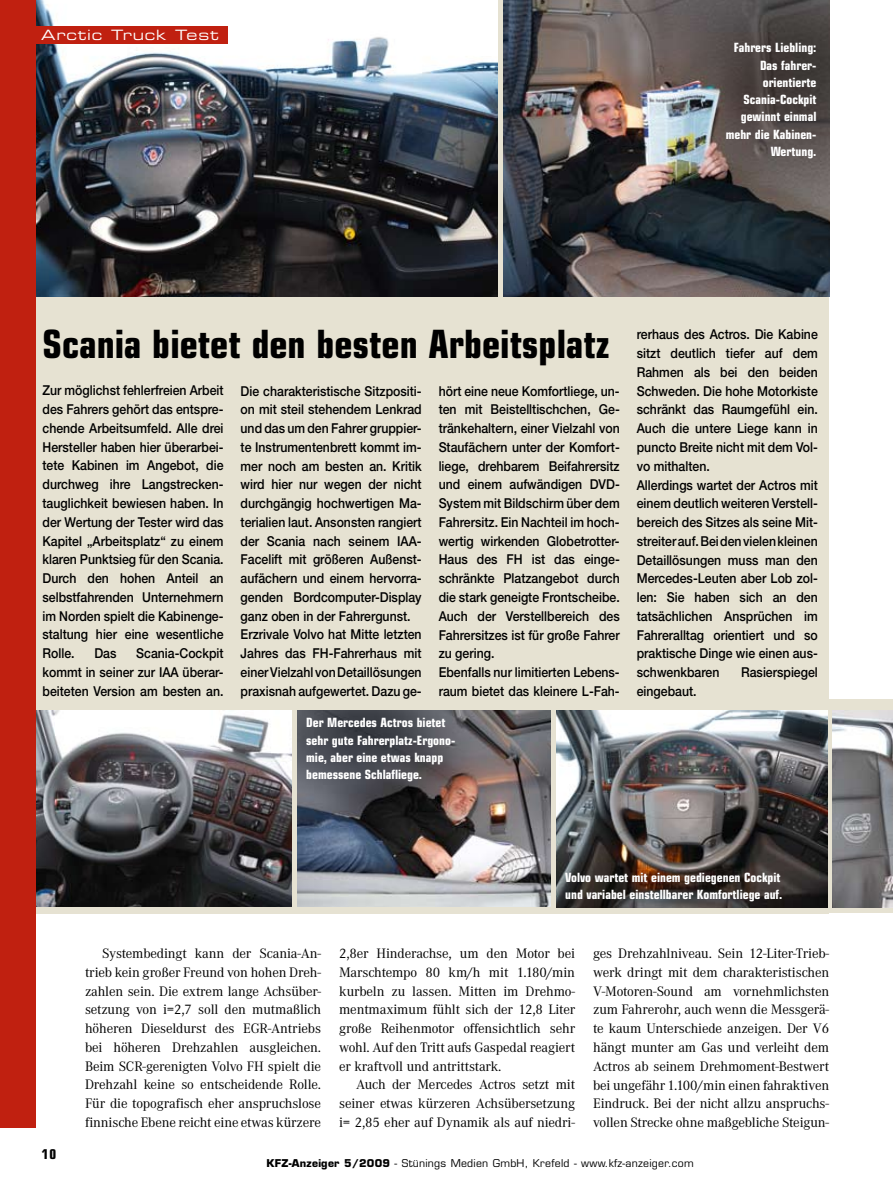
<style>
.page{position:relative;width:893px;height:1191px;background:#fff}
.page>*{position:absolute;margin:0;border:0;box-sizing:border-box;transform-origin:0 0}
.t1{font:700 condensed 39px "Eurostile";color:#000}
.t2{font:14.25px/18.8px "Corporate A";letter-spacing:-.01em;color:#000;text-align:justify}
.t3{font:14.25px "Eurostile Extended Two";letter-spacing:.06em;color:#fff}
.t4{font:500 13.65px/18.8px "Helvetica Neue";color:#000;scale:.9 1}
.t5{font:700 condensed 13.5px "Eurostile";color:#000}
.t6{font:700 condensed 12.75px/17.2px "Eurostile";color:#fff}
.t7{font:10.5px "Eurostile";letter-spacing:.025em;color:#000}
.s1{font-weight:700}
</style>
<div class="page">
<div style="left:35px;top:0;width:794px;height:913px;background:#e6e2d2"></div>
<img style="left:35px;top:0;width:462px;height:296px">
<img style="left:503px;top:0;width:326px;height:297px">
<img style="left:35px;top:710px;width:257px;height:196px">
<img style="left:298px;top:710px;width:253px;height:196px">
<div style="left:7px;top:26px;width:221px;height:17px;background:#c02010"></div>
<div style="left:0;top:0;width:35px;height:1127px;background:#c02010"></div>
<img style="left:556px;top:710px;width:271px;height:197px">
<div style="left:829px;top:699px;width:64px;height:213px;background:#e6e2d2"></div>
<img style="left:832px;top:710px;width:61px;height:197px">
<p class="t3" style="left:41px;top:25px;width:179px">Arctic Truck Test</p>
<p class="t6" style="left:726px;top:39px;width:92px;text-align:right">Fahrers Liebling:<br>Das fahrer&shy;orientierte<br>Scania-Cockpit gewinnt einmal mehr die Kabinen-<br>Wertung.</p>
<h1 class="t1" style="left:43px;top:320px;width:569px">Scania bietet den besten Arbeitsplatz</h1>
<p class="t4" style="left:43px;top:381px;width:203px;text-align:justify">Zur möglichst fehlerfreien Arbeit des Fahrers gehört das entspre&shy;chende Arbeitsumfeld. Alle drei Hersteller haben hier überarbei&shy;tete Kabinen im Angebot, die durchweg ihre Langstrecken&shy;tauglichkeit bewiesen haben. In der Wertung der Tester wird das Kapitel „Arbeitsplatz“ zu einem klaren Punktsieg für den Scania.<br>Durch den hohen Anteil an selbstfahrenden Unternehmern im Norden spielt die Kabinenge&shy;staltung hier eine wesentliche Rolle.</p>
<p class="t4" style="left:43px;top:643px;width:203px;text-align:justify;text-indent:94px">Scania-Cockpit kommt in seiner zur IAA überar&shy;beiteten Version am besten an.</p>
<p class="t4" style="left:94px;top:643px;width:26px">Das</p>
<p class="t4" style="left:241px;top:381px;width:203px">Die charakteristische Sitzpositi&shy;on mit steil stehendem Lenkrad und das um den Fahrer gruppier&shy;te Instrumentenbrett kommt im&shy;mer noch am besten an. Kritik wird hier nur wegen der nicht durchgängig hochwertigen Ma&shy;terialien laut. Ansonsten rangiert der Scania nach seinem IAA-<br>Facelift mit größeren Außenst&shy;aufächern und einem hervorra&shy;genden Bordcomputer-Display ganz oben in der Fahrergunst.<br>Erzrivale Volvo hat Mitte letzten<br>Jahres das FH-Fahrerhaus mit einer Vielzahl von Detaillösungen praxisnah aufgewertet. Dazu ge-</p>
<p class="t4" style="left:439px;top:381px;width:203px">hört eine neue Komfortliege, un&shy;ten mit Beistelltischchen, Ge&shy;tränkehaltern, einer Vielzahl von<br>Staufächern unter der Komfort&shy;liege, drehbarem Beifahrersitz und einem aufwändigen DVD-<br>System mit Bildschirm über dem<br>Fahrersitz. Ein Nachteil im hoch&shy;wertig wirkenden Globetrotter-<br>Haus des FH ist das einge&shy;schränkte Platzangebot durch die stark geneigte Frontscheibe.<br>Auch der Verstellbereich des<br>Fahrersitzes ist für große Fahrer zu gering.<br>Ebenfalls nur limitierten Lebens&shy;raum bietet das kleinere L-Fah-</p>
<p class="t6" style="left:306px;top:714px;width:151px">Der Mercedes Actros bietet sehr gute Fahrerplatz-Ergono&shy;mie, aber eine etwas knapp bemessene Schlafliege.</p>
<p class="t4" style="left:637px;top:325px;width:203px">rerhaus des Actros. Die Kabine sitzt deutlich tiefer auf dem<br>Rahmen als bei den beiden<br>Schweden. Die hohe Motorkiste schränkt das Raumgefühl ein.<br>Auch die untere Liege kann in puncto Breite nicht mit dem Vol&shy;vo mithalten.<br>Allerdings wartet der Actros mit einem deutlich weiteren Verstell&shy;bereich des Sitzes als seine Mit&shy;streiter auf. Bei den vielen kleinen<br>Detaillösungen muss man den<br>Mercedes-Leuten aber Lob zol&shy;len: Sie haben sich an den tatsächlichen Ansprüchen im<br>Fahreralltag orientiert und so praktische Dinge wie einen aus&shy;schwenkbaren</p>
<p class="t4" style="left:741px;top:663px;width:87px">Rasierspiegel</p>
<p class="t4" style="left:637px;top:681px;width:68px">eingebaut.</p>
<p class="t6" style="left:565px;top:868px;width:219px">Volvo wartet mit einem gediegenen Cockpit und variabel einstellbarer Komfortliege auf.</p>
<p class="t5" style="left:42px;top:1145px;width:16px">10</p>
<p class="t2" style="left:85px;top:944px;width:238px;text-indent:17px">Systembedingt kann der Scania-An&shy;trieb kein großer Freund von hohen Dreh&shy;zahlen sein. Die extrem lange Achsüber&shy;setzung von i=2,7 soll den mutmaßlich höheren Dieseldurst des EGR-Antriebs bei höheren Drehzahlen ausgleichen.<br>Beim SCR-gerenigten Volvo FH spielt die Drehzahl keine so entscheidende Rolle.<br>Für die topografisch eher anspruchslose finnische Ebene reicht eine etwas kürzere</p>
<p class="t2" style="left:339px;top:944px;width:238px">2,8er Hinderachse, um den Motor bei Marschtempo 80 km/h mit 1.180/min kurbeln zu lassen. Mitten im Drehmo&shy;mentmaximum fühlt sich der 12,8 Liter große Reihenmotor offensichtlich sehr wohl. Auf den Tritt aufs Gaspedal reagiert er kraftvoll und antrittstark.</p>
<p class="t2" style="left:339px;top:1075px;width:238px;text-indent:17px">Auch der Mercedes Actros setzt mit seiner etwas kürzeren Achsübersetzung i= 2,85 eher auf Dynamik als auf niedri-</p>
<p class="t2" style="left:593px;top:944px;width:238px">ges Drehzahlniveau. Sein 12-Liter-Trieb&shy;werk dringt mit dem charakteristischen V-Motoren-Sound am vornehmlichsten zum Fahrerohr, auch wenn die Messgerä&shy;te kaum Unterschiede anzeigen. Der V6 hängt munter am Gas und verleiht dem Actros ab seinem Drehmoment-Bestwert bei ungefähr 1.100/min einen fahraktiven Eindruck. Bei der nicht allzu anspruchs&shy;vollen Strecke ohne maßgebliche Steigun-</p>
<p class="t7" style="left:267px;top:1157px;width:429px"><span class="s1">KFZ-Anzeiger 5/2009</span> - Stünings Medien GmbH, Krefeld - www.kfz-anzeiger.com</p>
</div>
